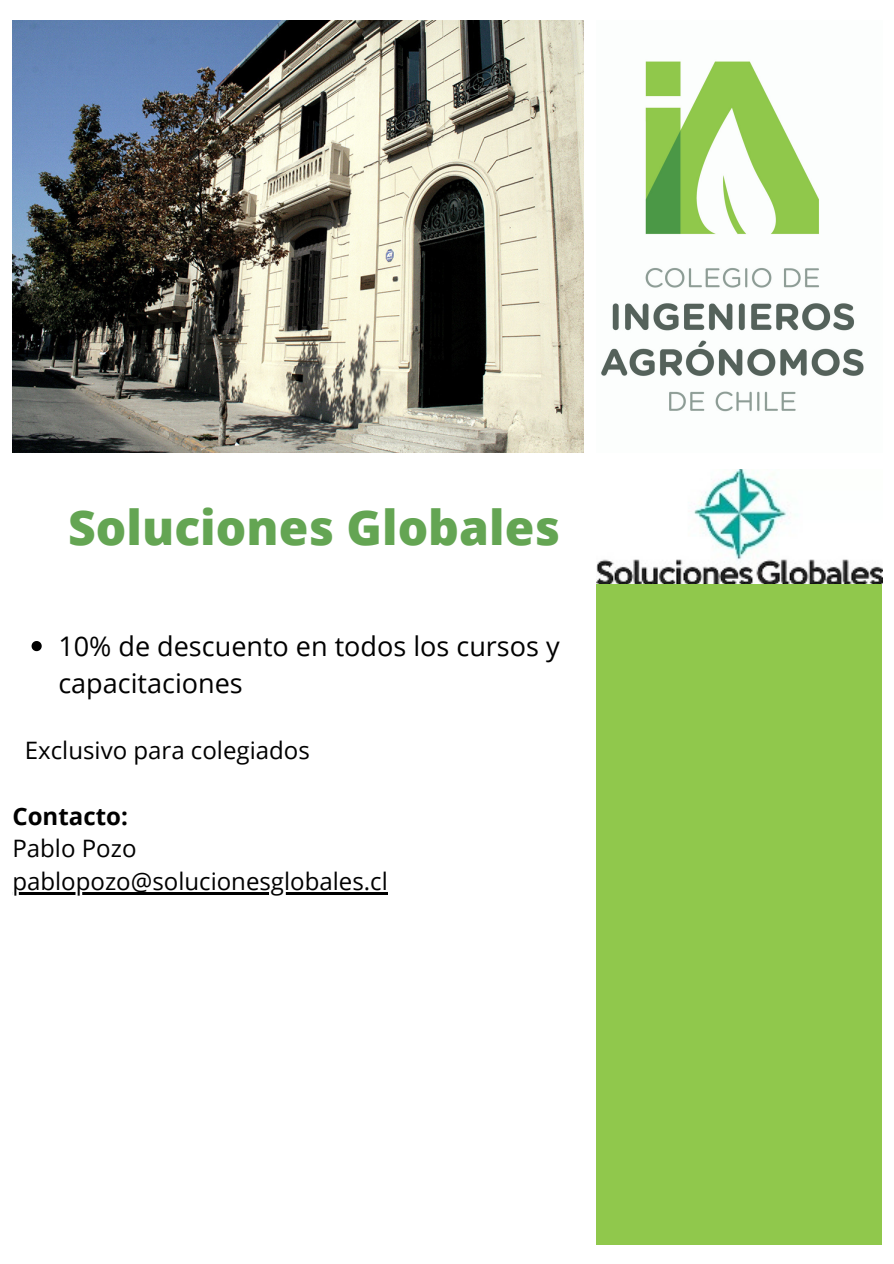
<style>
.page{position:relative;width:894px;height:1264px;background:#fff}
.page>*{position:absolute;margin:0;border:0;box-sizing:border-box;transform-origin:0 0}
.t1{font:800 48px "Open Sans";color:#64a553}
.t2{font:27px/37.2px "Open Sans";color:#000}
.t3{font:24px/32.7px "Open Sans";color:#000}
.t4{font:700 24px "Open Sans";color:#000}
</style>
<div class="page">
<div style="left:596px;top:469px;width:285px;height:775px;background:#90c84c"></div>
<img style="left:12px;top:20px;width:571px;height:433px">
<img style="left:601px;top:61px;width:263px;height:351px">
<svg style="left:32px;top:641px;width:10px;height:10px"></svg>
<hr style="left:12px;top:892px;width:375px;height:2px;background:#000">
<img style="left:596px;top:469px;width:285px;height:114px">
<h1 class="t1" style="left:68px;top:493px;width:493px">Soluciones Globales</h1>
<p class="t2" style="left:58px;top:626px;width:502px">10% de descuento en todos los cursos y capacitaciones</p>
<p class="t3" style="left:25px;top:733px;width:286px">Exclusivo para colegiados</p>
<p class="t4" style="left:12px;top:799px;width:117px">Contacto:</p>
<p class="t3" style="left:12px;top:831px;width:377px">Pablo Pozo pablopozo@solucionesglobales.cl</p>
</div>
